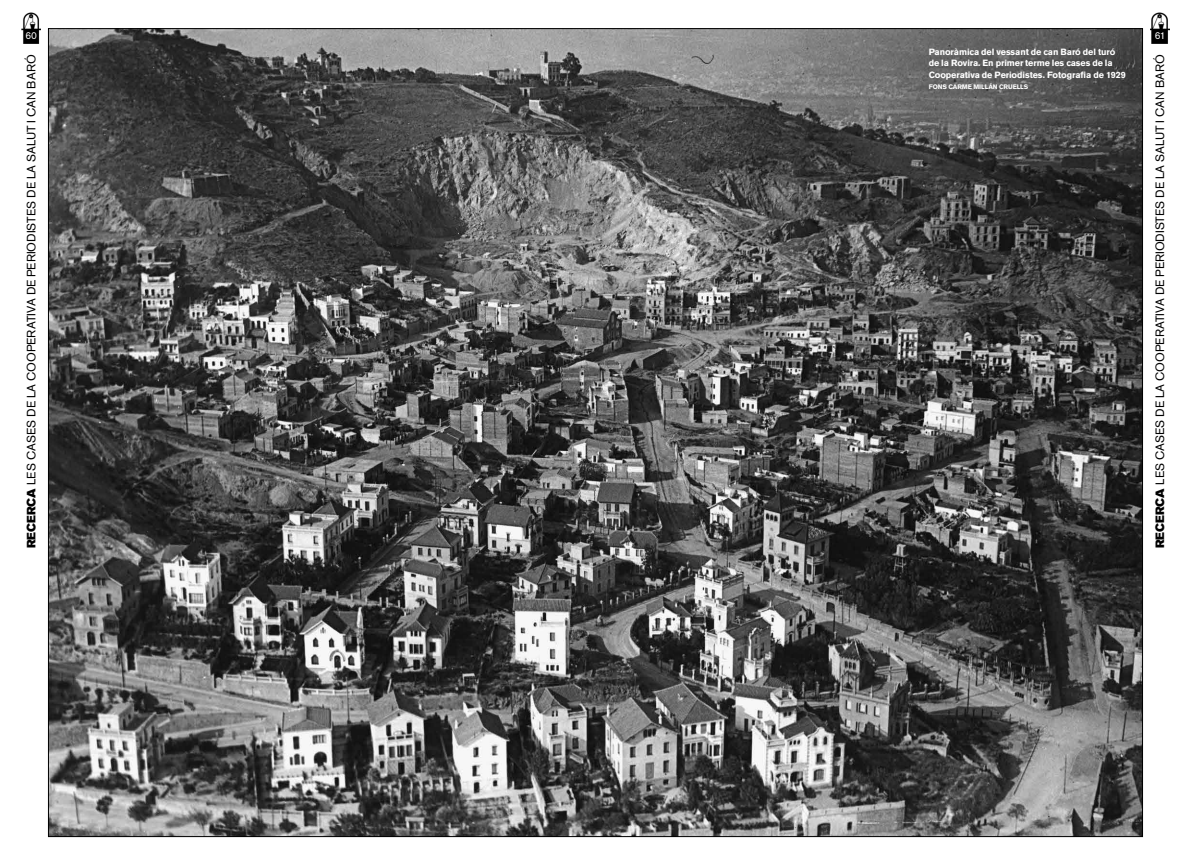
<style>
.page{position:relative;width:1191px;height:842px;background:#fff}
.page>*{position:absolute;margin:0;border:0;box-sizing:border-box;transform-origin:0 0}
.t1{font:12px "Akzidenz Grotesk BQ";color:#000}
.t2{font:10px "Akzidenz Grotesk BQ";color:#fff}
.t3{font:700 9px/11.5px "Akzidenz Grotesk BQ";letter-spacing:-.01em;color:#fff}
.t4{font:700 6.5px "Akzidenz Grotesk BQ";letter-spacing:-.01em;color:#fff}
.s1{font-family:"Akzidenz Grotesk BQ Super"}
</style>
<div class="page">
<img style="left:22px;top:12px;width:18px;height:31px">
<img style="left:1150px;top:12px;width:19px;height:31px">
<img style="left:50px;top:30px;width:1090px;height:805px">
<p class="t2" style="left:25px;top:30px;width:13px">60</p>
<p class="t1" style="left:24px;top:548px;width:495px;rotate:-90deg"><span class="s1">RECERCA</span> LES CASES DE LA COOPERATIVA DE PERIODISTES DE LA SALUT I CAN BARÓ</p>
<p class="t3" style="left:928px;top:46px;width:198px">Panoràmica del vessant de can Baró del turó de la Rovira. En primer terme les cases de la<br>Cooperativa de Periodistes. Fotografia de 1929</p>
<p class="t4" style="left:928px;top:83px;width:101px">FONS CARME MILLÁN CRUELLS</p>
<p class="t2" style="left:1154px;top:30px;width:12px">61</p>
<p class="t1" style="left:1152px;top:548px;width:495px;rotate:-90deg"><span class="s1">RECERCA</span> LES CASES DE LA COOPERATIVA DE PERIODISTES DE LA SALUT I CAN BARÓ</p>
</div>
